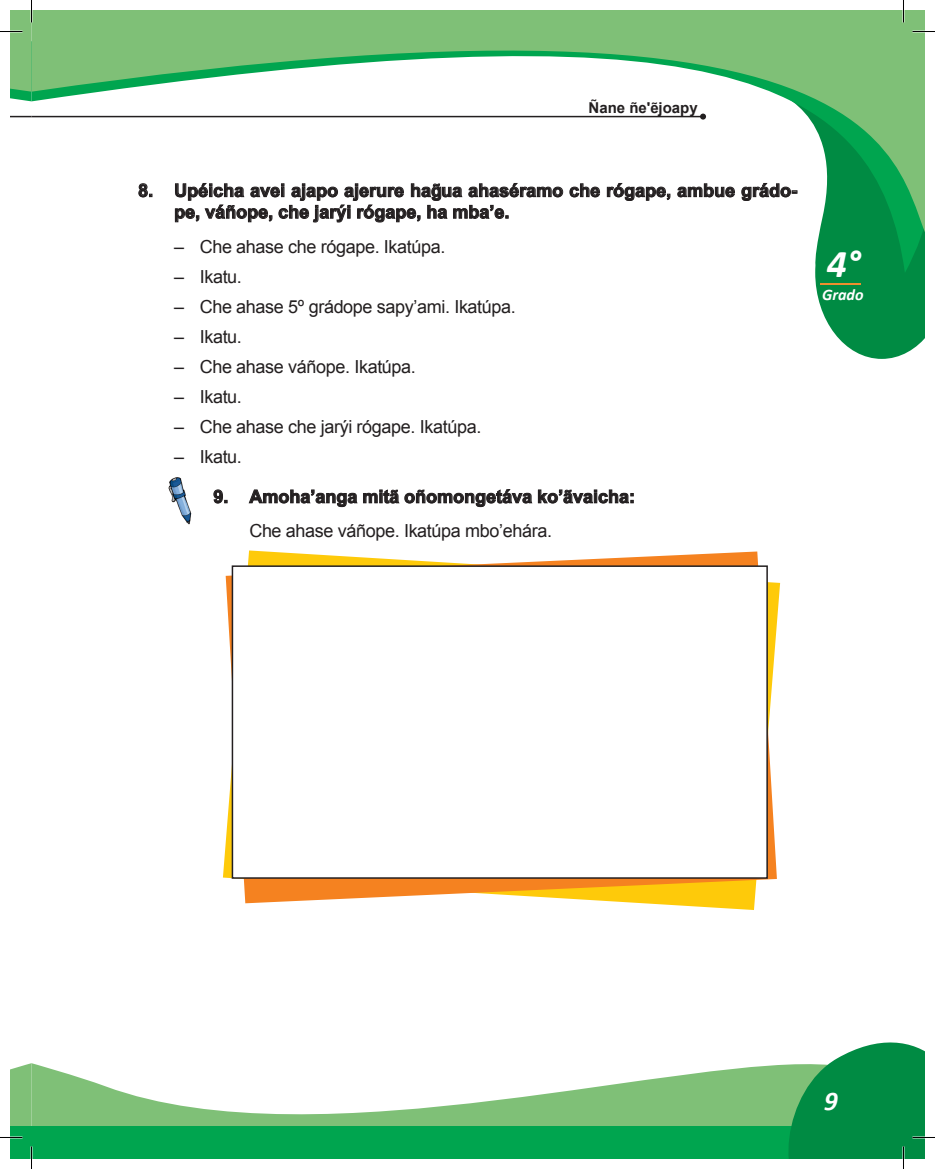
<style>
.page{position:relative;width:935px;height:1169px;background:#fff}
.page>*{position:absolute;margin:0;border:0;box-sizing:border-box;transform-origin:0 0}
.t1{font:italic 700 39.6px "Calibri";color:#fff}
.t2{font:italic 700 27px "Calibri";color:#fff}
.t3{font:18px "Guarani Arial Regular";letter-spacing:-.02em;color:#231f20}
.t4{font:18px/21.6px "Guarani Arial Bold";color:#231f20}
.t5{font:italic 700 16.05px "Calibri";color:#fff}
.t6{font:15px "Guarani Arial Bold";color:#231f20}
</style>
<div class="page">
<svg style="left:815px;top:273px;width:109px;height:86px;fill:#008b43"></svg>
<svg style="left:32px;top:10px;width:892px;height:263px"></svg>
<hr style="left:820px;top:283px;width:41px;height:2px;background:#ee8e2e">
<svg style="left:32px;top:1063px;width:738px;height:63px"></svg>
<div style="left:32px;top:1126px;width:887px;height:32px;background:#00a54f"></div>
<hr style="left:32px;top:116px;width:671px;height:1px;background:#231f20">
<svg style="left:700px;top:114px;width:6px;height:6px"></svg>
<svg style="left:138px;top:183px;width:14px;height:15px"></svg>
<svg style="left:569px;top:183px;width:31px;height:15px"></svg>
<svg style="left:606px;top:183px;width:64px;height:18px"></svg>
<svg style="left:677px;top:183px;width:58px;height:15px"></svg>
<svg style="left:741px;top:183px;width:56px;height:18px"></svg>
<svg style="left:175px;top:183px;width:388px;height:40px"></svg>
<img style="left:168px;top:477px;width:24px;height:48px">
<svg style="left:213px;top:489px;width:14px;height:15px"></svg>
<svg style="left:249px;top:489px;width:108px;height:18px"></svg>
<svg style="left:363px;top:489px;width:270px;height:18px"></svg>
<svg style="left:226px;top:551px;width:551px;height:352px"></svg>
<div style="left:232px;top:566px;width:535px;height:312px;background:#fff"></div>
<div style="left:232px;top:565px;width:536px;height:313px;border:2px solid #231f20"></div>
<hr style="left:902px;top:0;width:2px;height:23px;background:#fff">
<svg style="left:912px;top:31px;width:23px;height:1px"></svg>
<svg style="left:0;top:0;width:32px;height:118px"></svg>
<svg style="left:0;top:1063px;width:32px;height:106px"></svg>
<svg style="left:903px;top:0;width:1px;height:23px"></svg>
<svg style="left:770px;top:1042px;width:165px;height:127px"></svg>
<p class="t6" style="left:588px;top:100px;width:111px">Ñane ñe'êjoapy</p>
<p class="t4" style="left:174px;top:180px;width:624px;text-indent:-36px">8. Upéicha avei ajapo ajerure haæua ahaséramo che rógape, ambue grádo&shy;pe, váñope, che jarýi rógape, ha mba’e.</p>
<p class="t3" style="left:174px;top:236px;width:273px">– Che ahase che rógape. Ikatúpa.</p>
<p class="t3" style="left:174px;top:266px;width:69px">– Ikatu.</p>
<p class="t3" style="left:174px;top:297px;width:343px">– Che ahase 5º grádope sapy’ami. Ikatúpa.</p>
<p class="t3" style="left:174px;top:327px;width:69px">– Ikatu.</p>
<p class="t3" style="left:174px;top:357px;width:243px">– Che ahase váñope. Ikatúpa.</p>
<p class="t3" style="left:174px;top:387px;width:69px">– Ikatu.</p>
<p class="t3" style="left:174px;top:417px;width:309px">– Che ahase che jarýi rógape. Ikatúpa.</p>
<p class="t3" style="left:174px;top:447px;width:69px">– Ikatu.</p>
<p class="t4" style="left:213px;top:486px;width:423px">9. Amoha’anga mitâ oñomongetáva ko’âvaicha:</p>
<p class="t3" style="left:249px;top:521px;width:304px">Che ahase váñope. Ikatúpa mbo’ehára.</p>
<h1 class="t1" style="left:827px;top:240px;width:35px">4°</h1>
<p class="t5" style="left:822px;top:284px;width:43px">Grado</p>
<h2 class="t2" style="left:824px;top:1084px;width:15px">9</h2>
</div>
